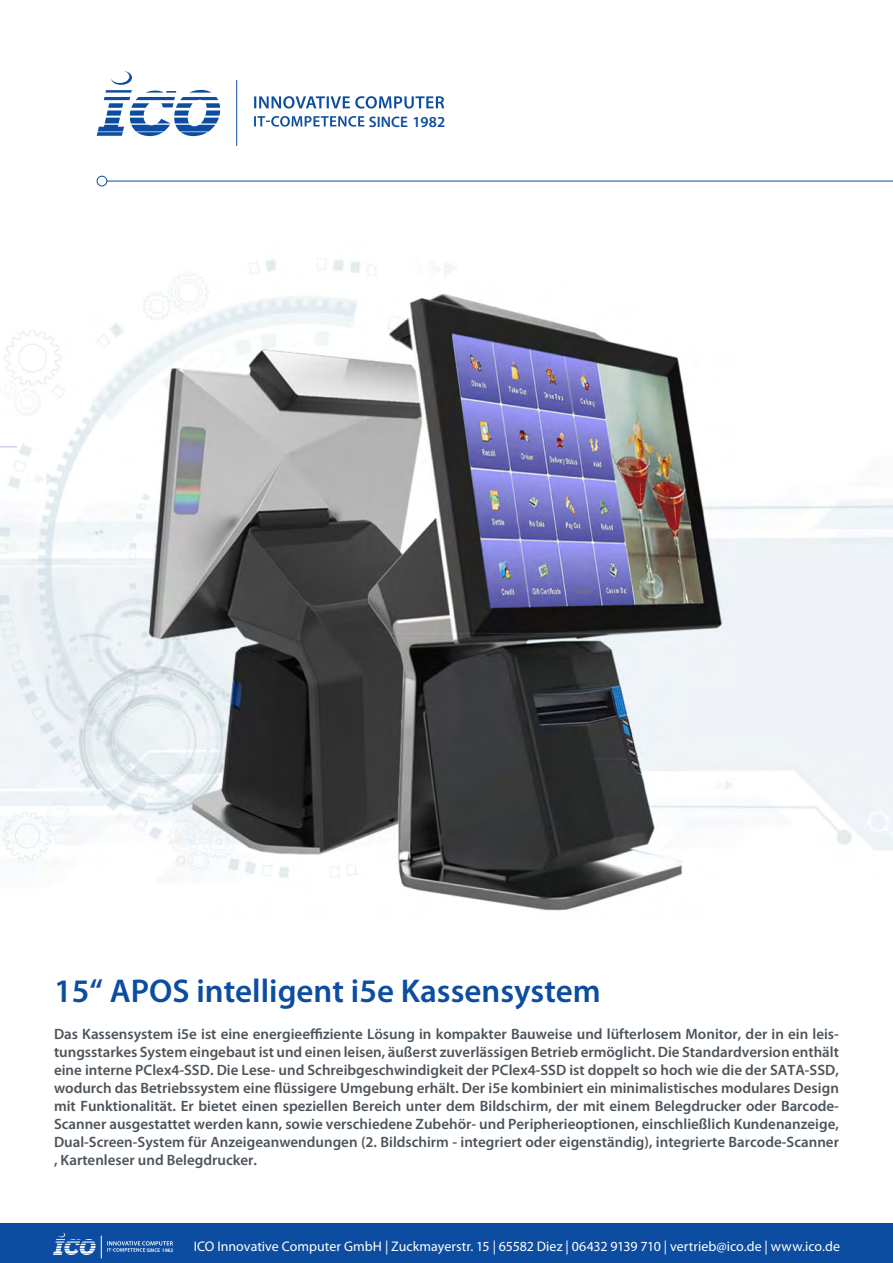
<style>
.page{position:relative;width:893px;height:1263px;background:#fff}
.page>*{position:absolute;margin:0;border:0;box-sizing:border-box;transform-origin:0 0}
.t1{font:600 33px "Myriad Pro";color:#0d4da1}
.t2{font:600 15.3px "Myriad Pro";color:#0d4da1}
.t3{font:600 15px/18px "Myriad Pro";color:#4d545a;text-align:justify}
.t4{font:13.95px "Myriad Pro";color:#fff}
.t5{font:600 5.25px "Myriad Pro";color:#fff}
</style>
<div class="page">
<img style="left:0;top:80px;width:893px;height:831px">
<div style="left:0;top:1223px;width:893px;height:40px;background:#0d4da1"></div>
<svg style="left:0;top:446px;width:17px;height:1px"></svg>
<svg style="left:97px;top:71px;width:123px;height:65px"></svg>
<hr style="left:236px;top:80px;width:1px;height:66px;background:#0d4da1">
<svg style="left:254px;top:96px;width:190px;height:13px"></svg>
<svg style="left:254px;top:116px;width:110px;height:11px"></svg>
<div style="left:97px;top:176px;width:10px;height:10px;border:1px solid #0d4da1;border-radius:50%"></div>
<hr style="left:107px;top:181px;width:786px;height:1px;background:#0d4da1">
<svg style="left:53px;top:1232px;width:120px;height:26px"></svg>
<p class="t2" style="left:369px;top:112px;width:78px">SINCE 1982</p>
<h1 class="t1" style="left:54px;top:970px;width:548px">15“ APOS intelligent i5e Kassensystem</h1>
<p class="t3" style="left:54px;top:1024px;width:786px">Das Kassensystem i5e ist eine energieeffiziente Lösung in kompakter Bauweise und lüfterlosem Monitor, der in ein leis&shy;tungsstarkes System eingebaut ist und einen leisen, äußerst zuverlässigen Betrieb ermöglicht. Die Standardversion enthält eine interne PClex4-SSD. Die Lese- und Schreibgeschwindigkeit der PClex4-SSD ist doppelt so hoch wie die der SATA-SSD, wodurch das Betriebssystem eine flüssigere Umgebung erhält. Der i5e kombiniert ein minimalistisches modulares Design mit Funktionalität. Er bietet einen speziellen Bereich unter dem Bildschirm, der mit einem Belegdrucker oder Barcode-Scanner ausgestattet werden kann, sowie verschiedene Zubehör- und Peripherieoptionen, einschließlich Kundenanzeige, Dual-Screen-System für Anzeigeanwendungen (2. Bildschirm - integriert oder eigenständig), integrierte Barcode-Scanner , Kartenleser und Belegdrucker.</p>
<p class="t5" style="left:147px;top:1246px;width:28px">SINCE 1982</p>
<p class="t4" style="left:194px;top:1238px;width:648px">ICO Innovative Computer GmbH | Zuckmayerstr. 15 | 65582 Diez | 06432 9139 710 | vertrieb@ico.de | www.ico.de</p>
</div>
